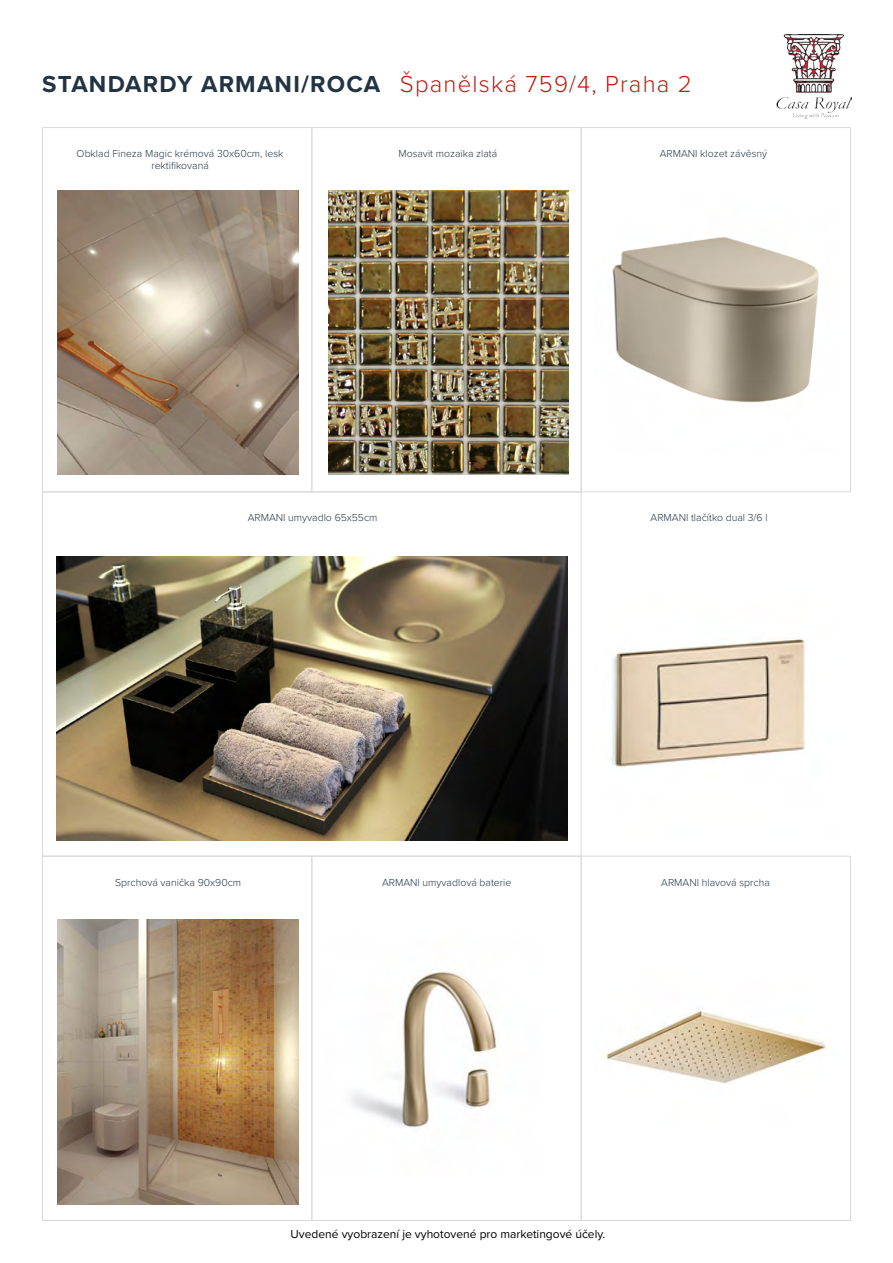
<style>
.page{position:relative;width:893px;height:1263px;background:#fff}
.page>*{position:absolute;margin:0;border:0;box-sizing:border-box;transform-origin:0 0}
.t1{font:300 24px "Proxima Nova";letter-spacing:.05em;color:#bb1e10}
.t2{font:700 24px "Proxima Nova";letter-spacing:.05em;color:#223443}
.t3{font:12px "Proxima Nova";color:#000}
.t4{font:300 10.5px/12.6px "Proxima Nova";color:#223443;text-align:center}
.s1{font-weight:700;color:#223443}
</style>
<div class="page">
<img style="left:612px;top:237px;width:207px;height:166px">
<img style="left:604px;top:1007px;width:222px;height:76px">
<img style="left:611px;top:638px;width:194px;height:129px">
<img style="left:57px;top:190px;width:242px;height:285px">
<img style="left:57px;top:919px;width:242px;height:285px">
<img style="left:328px;top:190px;width:240px;height:285px">
<img style="left:351px;top:972px;width:146px;height:156px">
<img style="left:776px;top:34px;width:75px;height:85px">
<div style="left:42px;top:127px;width:270px;height:365px;border:1px solid #dadada"></div>
<div style="left:42px;top:856px;width:270px;height:365px;border:1px solid #dadada"></div>
<div style="left:312px;top:127px;width:269px;height:365px;border:1px solid #dadada"></div>
<img style="left:42px;top:491px;width:539px;height:365px">
<div style="left:312px;top:856px;width:269px;height:365px;border:1px solid #dadada"></div>
<div style="left:581px;top:127px;width:270px;height:365px;border:1px solid #dadada"></div>
<div style="left:581px;top:856px;width:270px;height:365px;border:1px solid #dadada"></div>
<h1 class="t2" style="left:42px;top:66px;width:286px">STANDARDY ARMANI/ROC</h1>
<h1 class="t1" style="left:364px;top:66px;width:329px"><span class="s1">A</span> Španělská 759/4, Praha 2</h1>
<p class="t4" style="left:77px;top:146px;width:208px">Obklad Fineza Magic krémová 30x60cm, lesk rektifikovaná</p>
<p class="t4" style="left:398px;top:146px;width:100px">Mosavit mozaika zlatá</p>
<p class="t4" style="left:660px;top:146px;width:109px">ARMANI klozet závěsný</p>
<p class="t4" style="left:248px;top:511px;width:131px">ARMANI umyvadlo 65x55cm</p>
<p class="t4" style="left:651px;top:511px;width:119px">ARMANI tlačítko dual 3/6 l</p>
<p class="t4" style="left:115px;top:875px;width:128px">Sprchová vanička 90x90cm</p>
<p class="t4" style="left:382px;top:875px;width:131px">ARMANI umyvadlová baterie</p>
<p class="t4" style="left:661px;top:875px;width:110px">ARMANI hlavová sprcha</p>
<p class="t3" style="left:291px;top:1225px;width:316px">Uvedené vyobrazení je vyhotovené pro marketingové účely.</p>
</div>
